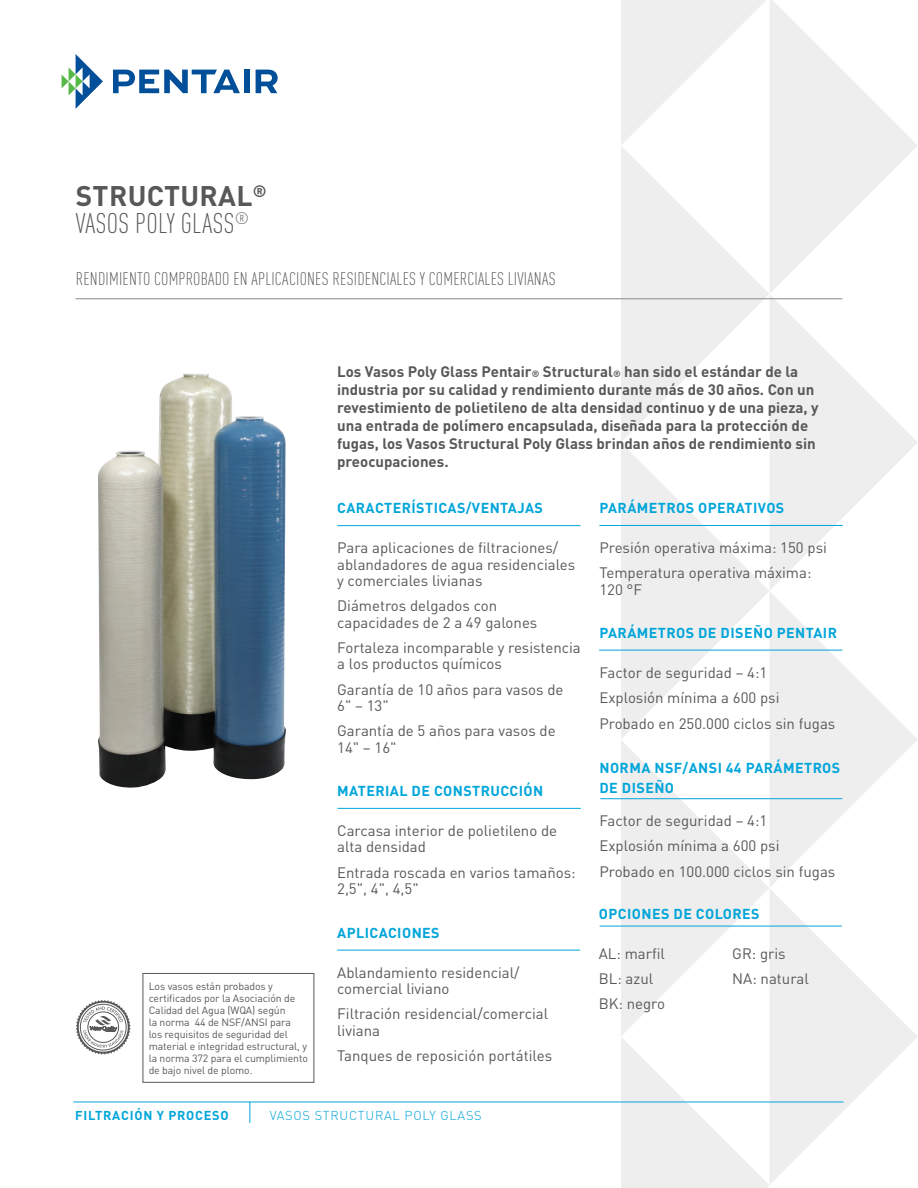
<style>
.page{position:relative;width:918px;height:1188px;background:#fff}
.page>*{position:absolute;margin:0;border:0;box-sizing:border-box;transform-origin:0 0}
.C_Descriptor_Title{font:300 condensed 28.05px "DIN Pro";letter-spacing:.01em;color:#57585a}
.BrandedProductLine_T{font:700 28.05px "DIN Pro";letter-spacing:.01em;color:#57585a}
.C_TitleSection{font:300 condensed 18px "DIN Pro";letter-spacing:.01em;color:#57585a}
.AP_Features_Benefits{font:15px/16.5px "DIN Pro";color:#57585a}
.AP_Bold_Intro_Copy{font:700 15px/18px "DIN Pro";color:#57585a}
.C_SubTitleBodyCopy{font:700 14.25px/19.5px "DIN Pro";letter-spacing:.03em;color:#00a5da}
.C_Descriptor_InfoLin{font:300 12.75px "DIN Pro";letter-spacing:.06em;color:#00a5da}
.C_SolutionsPlatform{font:700 12.75px "DIN Pro";letter-spacing:.06em;color:#00a5da}
.AP_Important_Informa{font:10.5px/12px "DIN Pro";letter-spacing:-.01em;color:#57585a}
.s1{font-size:9.15px}
</style>
<div class="page">
<svg style="left:621px;top:0;width:145px;height:145px"></svg>
<svg style="left:770px;top:0;width:148px;height:293px;fill:#eee"></svg>
<svg style="left:621px;top:146px;width:148px;height:296px;fill:#f0f0f0"></svg>
<svg style="left:769px;top:295px;width:149px;height:295px"></svg>
<svg style="left:621px;top:443px;width:148px;height:296px;fill:#eeeeef"></svg>
<svg style="left:769px;top:592px;width:149px;height:295px"></svg>
<svg style="left:621px;top:740px;width:148px;height:296px;fill:#eeeeef"></svg>
<svg style="left:769px;top:889px;width:149px;height:295px"></svg>
<svg style="left:621px;top:1037px;width:148px;height:151px"></svg>
<hr style="left:73px;top:1102px;width:770px;height:1px;background:#00a5da">
<svg style="left:249px;top:1102px;width:1px;height:21px"></svg>
<svg style="left:62px;top:54px;width:41px;height:55px"></svg>
<svg style="left:113px;top:70px;width:127px;height:23px"></svg>
<div style="left:244px;top:70px;width:5px;height:23px;background:#014e99"></div>
<svg style="left:256px;top:70px;width:22px;height:23px"></svg>
<hr style="left:76px;top:298px;width:766px;height:1px;background:#87898c">
<hr style="left:337px;top:525px;width:243px;height:1px;background:#00a5da">
<hr style="left:337px;top:950px;width:243px;height:1px;background:#00a5da">
<img style="left:98px;top:374px;width:188px;height:414px">
<hr style="left:599px;top:525px;width:244px;height:1px;background:#00a5da">
<hr style="left:600px;top:798px;width:242px;height:1px;background:#00a5da">
<hr style="left:338px;top:808px;width:243px;height:1px;background:#00a5da">
<hr style="left:599px;top:650px;width:243px;height:1px;background:#00a5da">
<hr style="left:600px;top:926px;width:242px;height:1px;background:#00a5da">
<div style="left:143px;top:973px;width:171px;height:110px;border:1px solid #57585a"></div>
<svg style="left:76px;top:1000px;width:55px;height:55px"></svg>
<p class="BrandedProductLine_T" style="left:76px;top:173px;width:192px">STRUCTURAL<sup>®</sup></p>
<p class="C_Descriptor_Title" style="left:76px;top:203px;width:175px">VASOS POLY GLASS<sup>®</sup></p>
<p class="C_TitleSection" style="left:76px;top:266px;width:481px">RENDIMIENTO COMPROBADO EN APLICACIONES RESIDENCIALES Y COMERCIALES LIVIANAS</p>
<p class="AP_Bold_Intro_Copy" style="left:337px;top:361px;width:483px">Los Vasos Poly Glass Pentair<span class="s1">®</span> Structural<span class="s1">®</span> han sido el estándar de la industria por su calidad y rendimiento durante más de 30 años. Con un revestimiento de polietileno de alta densidad continuo y de una pieza, y una entrada de polímero encapsulada, diseñada para la protección de fugas, los Vasos Structural Poly Glass brindan años de rendimiento sin preocupaciones.</p>
<p class="C_SubTitleBodyCopy" style="left:337px;top:496px;width:207px">CARACTERÍSTICAS/VENTAJAS</p>
<p class="AP_Features_Benefits" style="left:337px;top:538px;width:240px">Para aplicaciones de filtraciones/ ablandadores de agua residenciales y comerciales livianas</p>
<p class="AP_Features_Benefits" style="left:337px;top:596px;width:202px">Diámetros delgados con capacidades de 2 a 49 galones</p>
<p class="AP_Features_Benefits" style="left:337px;top:638px;width:245px">Fortaleza incomparable y resistencia a los productos químicos</p>
<p class="AP_Features_Benefits" style="left:337px;top:679px;width:228px">Garantía de 10 años para vasos de<br>6" – 13"</p>
<p class="AP_Features_Benefits" style="left:337px;top:721px;width:220px">Garantía de 5 años para vasos de<br>14" – 16"</p>
<p class="C_SubTitleBodyCopy" style="left:337px;top:779px;width:208px">MATERIAL DE CONSTRUCCIÓN</p>
<p class="AP_Features_Benefits" style="left:337px;top:821px;width:222px">Carcasa interior de polietileno de alta densidad</p>
<p class="AP_Features_Benefits" style="left:337px;top:862px;width:240px">Entrada roscada en varios tamaños:<br>2,5", 4", 4,5"</p>
<p class="AP_Important_Informa" style="left:149px;top:979px;width:161px">Los vasos están probados y certificados por la Asociación de<br>Calidad del Agua (WQA) según<br>la norma 44 de NSF/ANSI para<br>los requisitos de seguridad del material e integridad estructural, y la norma 372 para el cumplimiento de bajo nivel de plomo.</p>
<p class="C_SubTitleBodyCopy" style="left:337px;top:921px;width:104px">APLICACIONES</p>
<p class="AP_Features_Benefits" style="left:337px;top:963px;width:184px">Ablandamiento residencial/ comercial liviano</p>
<p class="AP_Features_Benefits" style="left:337px;top:1004px;width:213px">Filtración residencial/comercial liviana</p>
<p class="AP_Features_Benefits" style="left:337px;top:1046px;width:216px">Tanques de reposición portátiles</p>
<p class="C_SolutionsPlatform" style="left:75px;top:1105px;width:155px">FILTRACIÓN Y PROCESO</p>
<p class="C_Descriptor_InfoLin" style="left:270px;top:1106px;width:214px">VASOS STRUCTURAL POLY GLASS</p>
<p class="C_SubTitleBodyCopy" style="left:599px;top:496px;width:186px">PARÁMETROS OPERATIVOS</p>
<p class="AP_Features_Benefits" style="left:599px;top:538px;width:229px">Presión operativa máxima: 150 psi</p>
<p class="AP_Features_Benefits" style="left:599px;top:563px;width:214px">Temperatura operativa máxima:<br>120 °F</p>
<p class="C_SubTitleBodyCopy" style="left:599px;top:622px;width:239px">PARÁMETROS DE DISEÑO PENTAIR</p>
<p class="AP_Features_Benefits" style="left:599px;top:663px;width:169px">Factor de seguridad – 4:1</p>
<p class="AP_Features_Benefits" style="left:599px;top:688px;width:182px">Explosión mínima a 600 psi</p>
<p class="AP_Features_Benefits" style="left:599px;top:713px;width:237px">Probado en 250.000 ciclos sin fugas</p>
<p class="C_SubTitleBodyCopy" style="left:599px;top:757px;width:242px">NORMA NSF/ANSI 44 PARÁMETROS<br>DE DISEÑO</p>
<p class="AP_Features_Benefits" style="left:599px;top:811px;width:169px">Factor de seguridad – 4:1</p>
<p class="AP_Features_Benefits" style="left:599px;top:836px;width:182px">Explosión mínima a 600 psi</p>
<p class="AP_Features_Benefits" style="left:599px;top:861px;width:237px">Probado en 100.000 ciclos sin fugas</p>
<p class="C_SubTitleBodyCopy" style="left:599px;top:903px;width:162px">OPCIONES DE COLORES</p>
<p class="AP_Features_Benefits" style="left:599px;top:944px;width:68px">AL: marfil</p>
<p class="AP_Features_Benefits" style="left:732px;top:944px;width:55px">GR: gris</p>
<p class="AP_Features_Benefits" style="left:599px;top:969px;width:56px">BL: azul</p>
<p class="AP_Features_Benefits" style="left:732px;top:969px;width:78px">NA: natural</p>
<p class="AP_Features_Benefits" style="left:599px;top:994px;width:68px">BK: negro</p>
</div>
